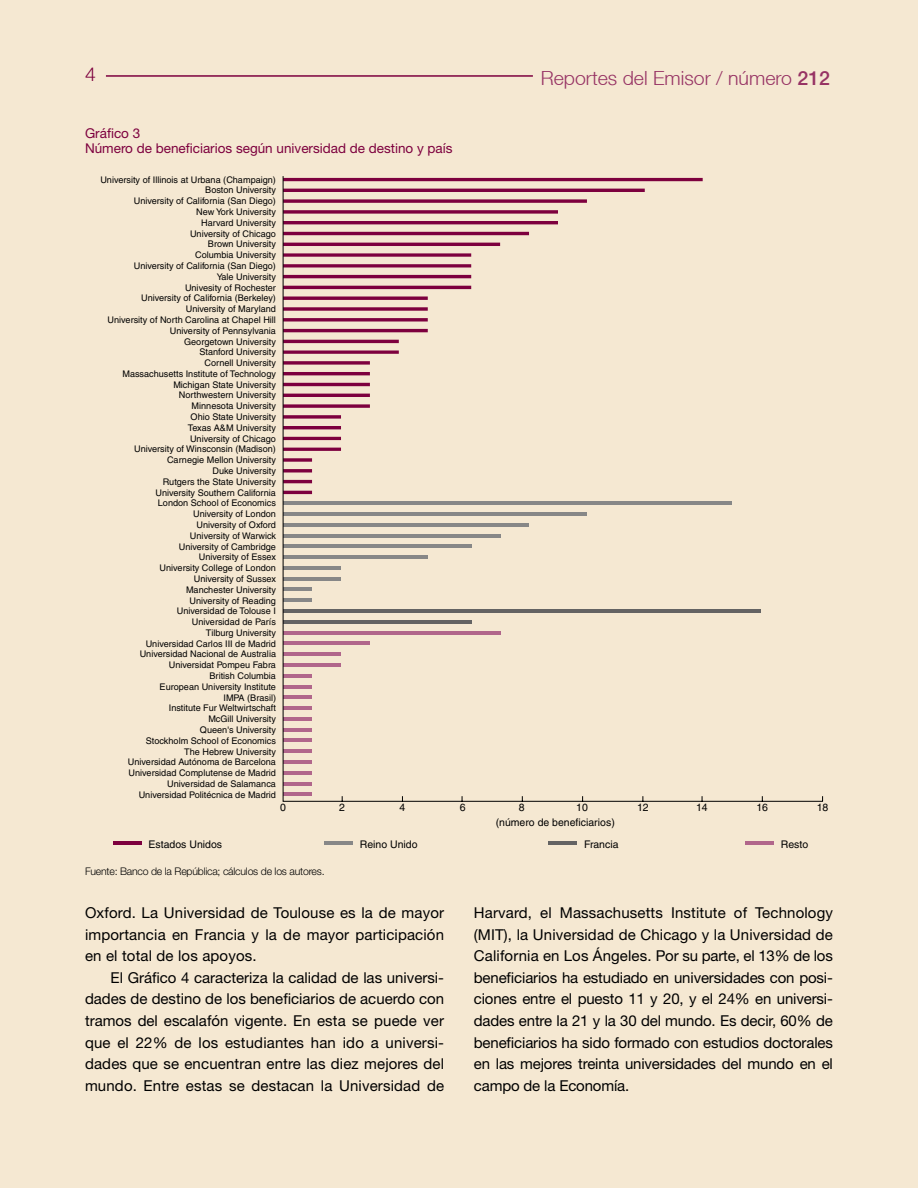
<style>
.page{position:relative;width:918px;height:1188px;background:#f5e8d2}
.page>*{position:absolute;margin:0;border:0;box-sizing:border-box;transform-origin:0 0}
.t1{font:300 19.5px "Helvetica Neue LT";color:#973364}
.t2{font:300 19.5px "Helvetica Neue LT";color:#7d003e}
.t3{font:15px/21.6px "Helvetica Neue LT Std";letter-spacing:.01em;color:#000;text-align:justify}
.t4{font:13.5px/15px "Helvetica Neue LT Std";color:#7d003e}
.t5{font:10.5px "Helvetica";color:#000}
.t6{font:300 10.5px "Helvetica Neue LT Std";letter-spacing:-.02em;color:#000}
.t7{font:9.15px/10.8px "Helvetica";color:#000;text-align:right}
.s1{font-family:"Helvetica Neue";font-weight:500}
</style>
<div class="page">
<hr style="left:106px;top:75px;width:427px;height:2px;background:#7d003e">
<svg style="left:282px;top:176px;width:541px;height:626px"></svg>
<hr style="left:113px;top:841px;width:29px;height:4px;background:#7d003e">
<hr style="left:324px;top:841px;width:29px;height:4px;background:#878787">
<hr style="left:549px;top:841px;width:28px;height:4px;background:#646363">
<hr style="left:745px;top:841px;width:29px;height:4px;background:#b1668b">
<h1 class="t2" style="left:85px;top:63px;width:12px">4</h1>
<h1 class="t1" style="left:541px;top:67px;width:291px">Reportes del Emisor / número <span class="s1">212</span></h1>
<h3 class="t4" style="left:85px;top:125px;width:369px">Gráfico 3<br>Número de beneficiarios según universidad de destino y país</h3>
<p class="t7" style="left:100px;top:174px;width:177px">University of Illinois at Urbana (Champaign)<br>Boston University<br>University of California (San Diego)<br>New York University<br>Harvard University<br>University of Chicago<br>Brown University<br>Columbia University<br>University of California (San Diego)<br>Yale University<br>Univesity of Rochester<br>University of California (Berkeley)<br>University of Maryland<br>University of North Carolina at Chapel Hill<br>University of Pennsylvania<br>Georgetown University<br>Stanford University<br>Cornell University<br>Massachusetts Institute of Technology<br>Michigan State University<br>Northwestern University<br>Minnesota University<br>Ohio State University<br>Texas A&amp;M University<br>University of Chicago<br>University of Winsconsin (Madison)<br>Carnegie Mellon University<br>Duke University<br>Rutgers the State University<br>University Southern California<br>London School of Economics<br>University of London<br>University of Oxford<br>University of Warwick<br>University of Cambridge<br>University of Essex<br>University College of London<br>University of Sussex<br>Manchester University<br>University of Reading<br>Universidad de Tolouse I<br>Universidad de París<br>Tilburg University<br>Universidad Carlos III de Madrid<br>Universidad Nacional de Australia<br>Universidat Pompeu Fabra<br>British Columbia<br>European University Institute<br>IMPA (Brasil)<br>Institute Fur Weltwirtschaft<br>McGill University<br>Queen's University<br>Stockholm School of Economics<br>The Hebrew University<br>Universidad Autónoma de Barcelona<br>Universidad Complutense de Madrid<br>Universidad de Salamanca<br>Universidad Politécnica de Madrid</p>
<p class="t5" style="left:280px;top:801px;width:7px">0</p>
<p class="t5" style="left:339px;top:801px;width:7px">2</p>
<p class="t5" style="left:400px;top:801px;width:7px">4</p>
<p class="t5" style="left:460px;top:801px;width:7px">6</p>
<p class="t5" style="left:519px;top:801px;width:7px">8</p>
<p class="t5" style="left:576px;top:801px;width:13px">10</p>
<p class="t5" style="left:637px;top:801px;width:13px">12</p>
<p class="t5" style="left:696px;top:801px;width:13px">14</p>
<p class="t5" style="left:756px;top:801px;width:13px">16</p>
<p class="t5" style="left:817px;top:801px;width:13px">18</p>
<p class="t5" style="left:496px;top:816px;width:121px">(número de beneficiarios)</p>
<p class="t5" style="left:149px;top:838px;width:75px">Estados Unidos</p>
<p class="t5" style="left:360px;top:838px;width:59px">Reino Unido</p>
<p class="t5" style="left:584px;top:838px;width:36px">Francia</p>
<p class="t5" style="left:781px;top:838px;width:29px">Resto</p>
<p class="t6" style="left:85px;top:865px;width:241px">Fuente: Banco de la República; cálculos de los autores.</p>
<h2 class="t3" style="left:85px;top:902px;width:361px">Oxford. La Universidad de Toulouse es la de mayor importancia en Francia y la de mayor participación en el total de los apoyos.</h2>
<p class="t3" style="left:85px;top:966px;width:361px;text-indent:26px">El Gráfico 4 caracteriza la calidad de las universi&shy;dades de destino de los beneficiarios de acuerdo con tramos del escalafón vigente. En esta se puede ver que el 22% de los estudiantes han ido a universi&shy;dades que se encuentran entre las diez mejores del mundo. Entre estas se destacan la Universidad de</p>
<p class="t3" style="left:474px;top:902px;width:361px">Harvard, el Massachusetts Institute of Technology (MIT), la Universidad de Chicago y la Universidad de California en Los Ángeles. Por su parte, el 13% de los beneficiarios ha estudiado en universidades con posi&shy;ciones entre el puesto 11 y 20, y el 24% en universi&shy;dades entre la 21 y la 30 del mundo. Es decir, 60% de beneficiarios ha sido formado con estudios doctorales en las mejores treinta universidades del mundo en el campo de la Economía.</p>
</div>
